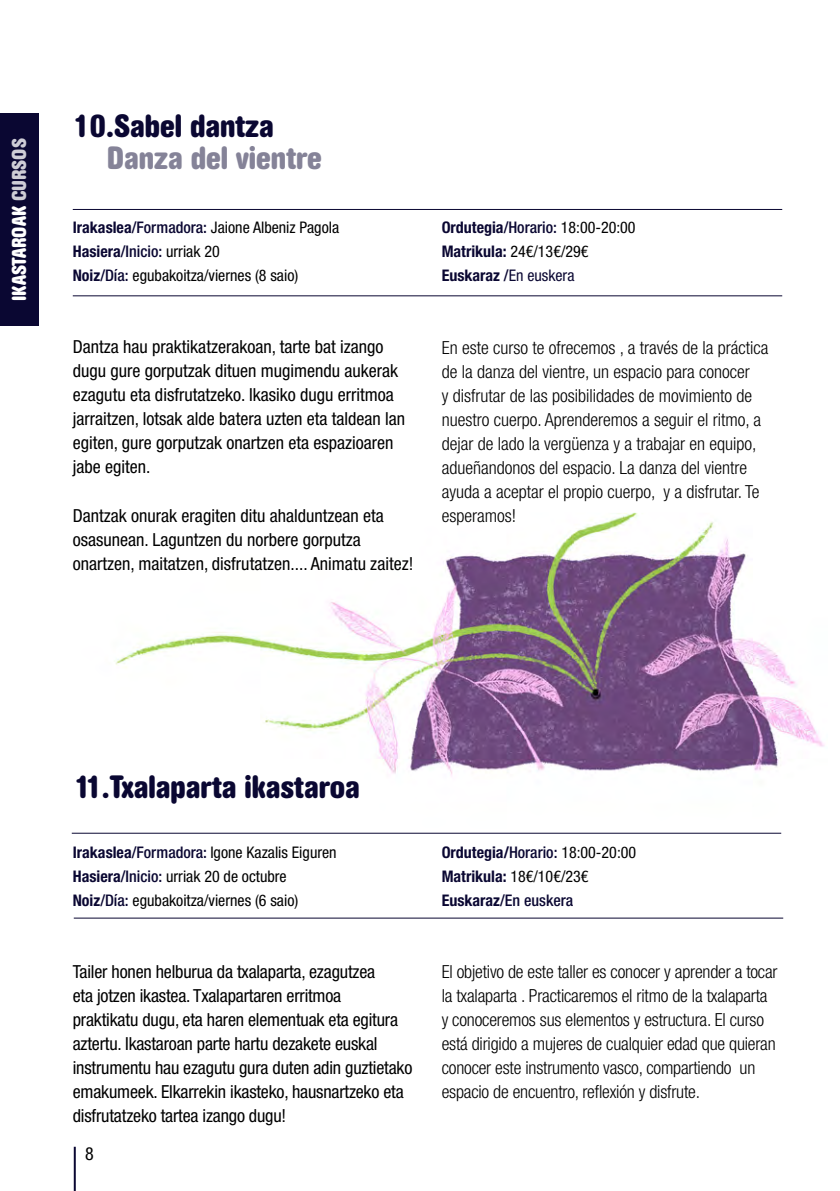
<style>
.page{position:relative;width:840px;height:1191px;background:#fff}
.page>*{position:absolute;margin:0;border:0;box-sizing:border-box;transform-origin:0 0}
.t1{font:700 condensed 32px "AG Book Rounded";color:#0a0732}
.t2{font:700 condensed 32px "AG Book Rounded";color:#858398}
.t3{font:700 condensed 20px "AG Book Rounded";color:#fff}
.t4{font:condensed 18px/24px "Helvetica Neue LT Pro";color:#000}
.t5{font:300 condensed 18px/24px "Helvetica Neue LT Pro";color:#000}
.t6{font:condensed 16px/24px "Helvetica Neue LT Pro";color:#000}
.t7{font:700 condensed 16px/24px "Helvetica Neue LT Pro";color:#0a0732}
.s1{color:#cecdd6}
.s2{font-weight:700;color:#0a0732}
.s3{font-weight:500;color:#0a0732}
.s4{font-weight:500}
.s5{font-weight:400;color:#000}
.s6{font-weight:400}
</style>
<div class="page">
<img style="left:38px;top:113px;width:787px;height:1056px">
<hr style="left:73px;top:209px;width:708px;height:1px;background:#0a0732">
<hr style="left:73px;top:295px;width:708px;height:1px;background:#0a0732">
<hr style="left:72px;top:832px;width:708px;height:1px;background:#0a0732">
<hr style="left:74px;top:917px;width:708px;height:1px;background:#0a0732">
<hr style="left:74px;top:1146px;width:2px;height:45px;background:#0a0732">
<div style="left:0;top:113px;width:38px;height:213px;background:#0a0732"></div>
<p class="t3" style="left:8px;top:301px;width:164px;rotate:-90deg">IKASTAROAK <span class="s1">CURSOS</span></p>
<h1 class="t1" style="left:73px;top:107px;width:202px">10.Sabel dantza</h1>
<h1 class="t2" style="left:107px;top:139px;width:216px">Danza del vientre</h1>
<p class="t6" style="left:73px;top:216px;width:268px"><span class="s2">Irakaslea</span><span class="s3">/Formadora:</span> Jaione Albeniz Pagola<br><span class="s2">Hasiera</span><span class="s3">/Inicio:</span> urriak 20<br><span class="s2">Noiz</span><span class="s3">/Día:</span> egubakoitza/viernes (8 saio)</p>
<p class="t7" style="left:441px;top:215px;width:195px">Ordutegia<span class="s4">/Horario:</span> <span class="s5">18:00-20:00<br></span>Matrikula: <span class="s5">24€/13€/29€<br></span>Euskaraz <span class="s4">/</span><span class="s6">En euskera</span></p>
<p class="t4" style="left:73px;top:335px;width:333px">Dantza hau praktikatzerakoan, tarte bat izango dugu gure gorputzak dituen mugimendu aukerak ezagutu eta disfrutatzeko. Ikasiko dugu erritmoa jarraitzen, lotsak alde batera uzten eta taldean lan egiten, gure gorputzak onartzen eta espazioaren jabe egiten.</p>
<p class="t4" style="left:73px;top:503px;width:342px">Dantzak onurak eragiten ditu ahalduntzean eta osasunean. Laguntzen du norbere gorputza onartzen, maitatzen, disfrutatzen.... Animatu zaitez!</p>
<p class="t5" style="left:441px;top:335px;width:328px">En este curso te ofrecemos , a través de la práctica de la danza del vientre, un espacio para conocer<br>y disfrutar de las posibilidades de movimiento de nuestro cuerpo. Aprenderemos a seguir el ritmo, a dejar de lado la vergüenza y a trabajar en equipo, adueñandonos del espacio. La danza del vientre ayuda a aceptar el propio cuerpo, y a disfrutar. Te esperamos!</p>
<h1 class="t1" style="left:74px;top:767px;width:287px">11.Txalaparta ikastaroa</h1>
<p class="t6" style="left:73px;top:840px;width:265px"><span class="s2">Irakaslea</span><span class="s3">/Formadora:</span> Igone Kazalis Eiguren<br><span class="s2">Hasiera</span><span class="s3">/Inicio:</span> urriak 20 de octubre<br><span class="s2">Noiz</span><span class="s3">/Día:</span> egubakoitza/viernes (6 saio)</p>
<p class="t7" style="left:441px;top:839px;width:196px">Ordutegia/<span class="s4">Horario:</span> <span class="s5">18:00-20:00<br></span>Matrikula: <span class="s5">18€/10€/23€<br></span>Euskaraz<span class="s4">/En euskera</span></p>
<p class="t4" style="left:73px;top:959px;width:341px">Tailer honen helburua da txalaparta, ezagutzea<br>eta jotzen ikastea. Txalapartaren erritmoa<br>praktikatu dugu, eta haren elementuak eta egitura aztertu. Ikastaroan parte hartu dezakete euskal instrumentu hau ezagutu gura duten adin guztietako emakumeek. Elkarrekin ikasteko, hausnartzeko eta disfrutatzeko tartea izango dugu!</p>
<p class="t5" style="left:441px;top:959px;width:337px">El objetivo de este taller es conocer y aprender a tocar la txalaparta . Practicaremos el ritmo de la txalaparta y conoceremos sus elementos y estructura. El curso está dirigido a mujeres de cualquier edad que quieran conocer este instrumento vasco, compartiendo un espacio de encuentro, reflexión y disfrute.</p>
<p class="t4" style="left:85px;top:1141px;width:10px">8</p>
</div>
